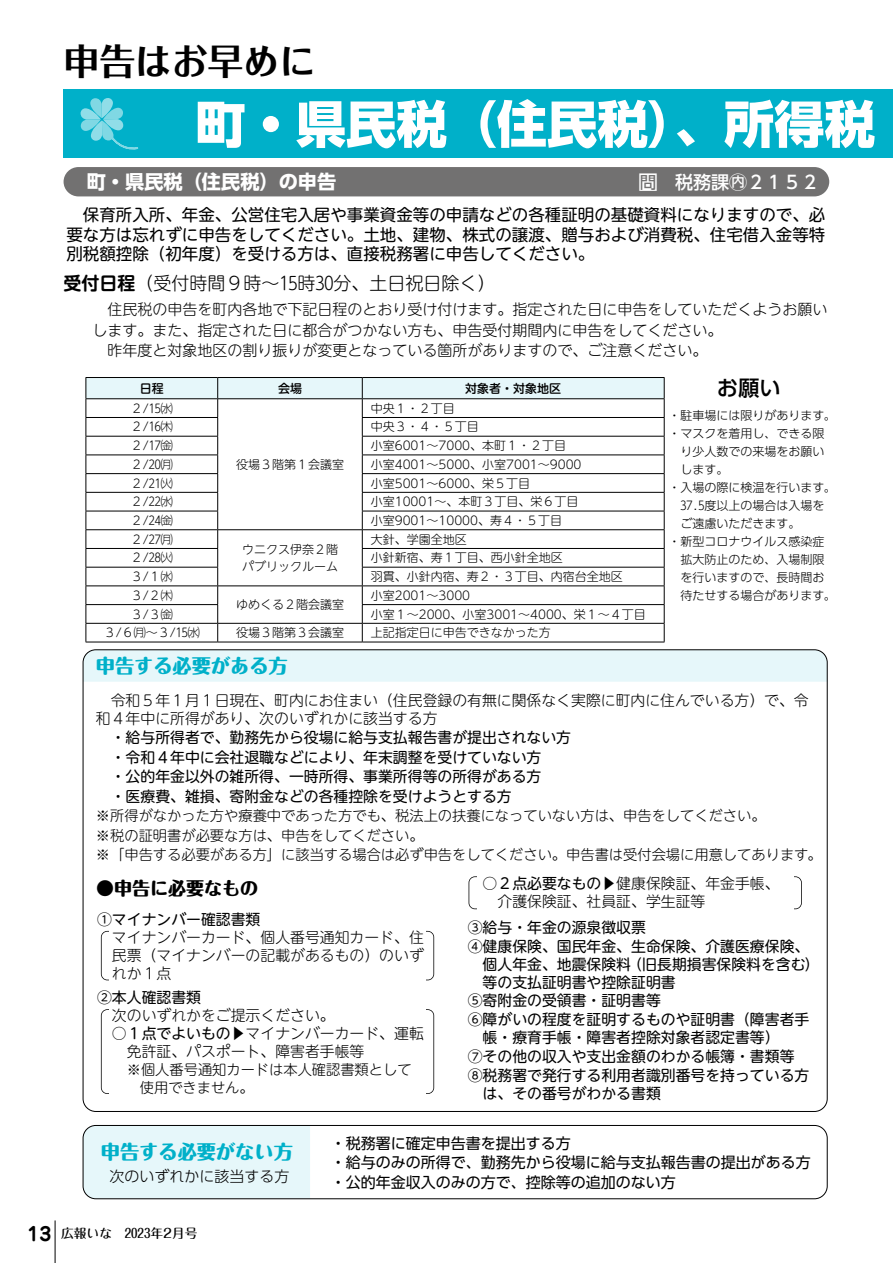
<style>
.page{position:relative;width:893px;height:1263px;background:#fff}
.page>*{position:absolute;margin:0;border:0;box-sizing:border-box;transform-origin:0 0}
.t1{font:800 50.25px "UD Shin Go Pro";color:#fff}
.t2{font:700 36px "Folk Pro";color:#000}
.t3{font:500 21.3px "UD Shin Go Pro";color:#000}
.t4{font:800 19.2px "Maru Fo Pro";color:#00b0c9}
.t5{font:700 19.2px "UD Shin Go Pro";color:#fff}
.t6{font:300 18px "UD Shin M Go Pr 6";color:#000}
.t7{font:500 18px "UD Shin Go Pro";color:#fff}
.t8{font:800 18px "Maru Fo Pro";color:#000}
.t9{font:16.5px/19.8px "UD Shin M Go Pr 6";color:#000;text-align:justify}
.t10{font:300 15px/20.2px "UD Shin M Go Pro";color:#000}
.t11{font:15px/19.5px "UD Shin Go Pro";color:#000}
.t12{font:300 15px "UD Shin Go Pro";color:#000}
.t13{font:14.85px/19.5px "UD Shin M Go Pr 6";color:#000}
.t14{font:300 14.85px/18px "UD Shin M Go Pr 6";color:#000}
.t15{font:300 14.25px/19.5px "UD Shin M Go Pr 6";color:#000}
.t16{font:500 12.75px "Maru Fo Pro";color:#000}
.t17{font:300 12px/16.5px "UD Shin M Go Pr 6";color:#000}
.t18{font:300 12px "UD Shin Go Pro";color:#000}
.t19{font:300 12px "UD Shin M Go Pr 6 N";color:#000}
.t20{font:500 12px "UD Shin M Go Pr 6";color:#000}
.s1{font-family:"ina kigo 2018";font-weight:400}
.s2{font-family:"UD Shin M Go Pr 6 De";font-weight:700}
.s3{font-weight:400}
.s4{font-size:14.85px}
.s5{font-family:"Jun 501 Pro";font-weight:700;font-size:18.75px}
</style>
<div class="page">
<svg style="left:101px;top:931px;width:333px;height:49px"></svg>
<div style="left:109px;top:930px;width:317px;height:51px;background:#fff"></div>
<svg style="left:469px;top:876px;width:333px;height:33px"></svg>
<div style="left:477px;top:876px;width:316px;height:34px;background:#fff"></div>
<svg style="left:101px;top:1009px;width:333px;height:85px"></svg>
<div style="left:109px;top:1009px;width:317px;height:85px;background:#fff"></div>
<div style="left:83px;top:650px;width:744px;height:32px;background:#e6f7fa"></div>
<div style="left:83px;top:1125px;width:227px;height:73px;background:#e6f7fa"></div>
<div style="left:64px;top:89px;width:829px;height:68px;background:#00b0c9"></div>
<div style="left:64px;top:167px;width:765px;height:29px;background:#727171;border-radius:15px"></div>
<div style="left:83px;top:1125px;width:744px;height:74px;border:1px solid #000;border-radius:13px"></div>
<svg style="left:81px;top:98px;width:58px;height:52px"></svg>
<svg style="left:86px;top:377px;width:579px;height:265px"></svg>
<hr style="left:86px;top:642px;width:132px;height:1px;background:#000">
<hr style="left:218px;top:642px;width:144px;height:1px;background:#000">
<hr style="left:362px;top:642px;width:302px;height:1px;background:#000">
<hr style="left:55px;top:1220px;width:1px;height:43px;background:#000">
<h2 class="t2" style="left:64px;top:31px;width:254px">申告はお早めに</h2>
<h1 class="t1" style="left:195px;top:83px;width:681px">町・県民税（住民税）、所得税</h1>
<p class="t5" style="left:87px;top:166px;width:251px">町・県民税（住民税）の申告</p>
<p class="t7" style="left:639px;top:167px;width:182px"><span class="s1">問</span>　税務課<span class="s1">＊</span>２１５２</p>
<p class="t9" style="left:66px;top:204px;width:760px">　保育所入所、年金、公営住宅入居や事業資金等の申請などの各種証明の基礎資料になりますので、必要な方は忘れずに申告をしてください。土地、建物、株式の譲渡、贈与および消費税、住宅借入金等特別税額控除（初年度）を受ける方は、直接税務署に申告してください。</p>
<p class="t6" style="left:64px;top:269px;width:433px"><span class="s2">受付日程</span>（受付時間９時～15時30分、土日祝日除く）</p>
<p class="t10" style="left:93px;top:299px;width:737px">　住民税の申告を町内各地で下記日程のとおり受け付けます。指定された日に申告をしていただくようお願いします。また、指定された日に都合がつかない方も、申告受付期間内に申告をしてください。<br>　昨年度と対象地区の割り振りが変更となっている箇所がありますので、ご注意ください。</p>
<p class="t20" style="left:140px;top:378px;width:25px">日程</p>
<p class="t20" style="left:278px;top:378px;width:25px">会場</p>
<p class="t20" style="left:465px;top:378px;width:97px">対象者・対象地区</p>
<p class="t19" style="left:131px;top:398px;width:43px">２/15㈬</p>
<p class="t17" style="left:371px;top:399px;width:85px">中央１・２丁目</p>
<p class="t19" style="left:131px;top:417px;width:43px">２/16㈭</p>
<p class="t17" style="left:371px;top:418px;width:109px">中央３・４・５丁目</p>
<p class="t19" style="left:131px;top:436px;width:43px">２/17㈮</p>
<p class="t17" style="left:371px;top:437px;width:197px">小室6001～7000、本町１・２丁目</p>
<p class="t19" style="left:131px;top:454px;width:43px">２/20㈪</p>
<p class="t17" style="left:371px;top:455px;width:212px">小室4001～5000、小室7001～9000</p>
<p class="t19" style="left:131px;top:473px;width:43px">２/21㈫</p>
<p class="t17" style="left:371px;top:474px;width:161px">小室5001～6000、栄５丁目</p>
<p class="t19" style="left:131px;top:492px;width:43px">２/22㈬</p>
<p class="t17" style="left:371px;top:493px;width:209px">小室10001～、本町３丁目、栄６丁目</p>
<p class="t19" style="left:131px;top:511px;width:43px">２/24㈮</p>
<p class="t17" style="left:371px;top:511px;width:193px">小室9001～10000、寿４・５丁目</p>
<p class="t19" style="left:131px;top:529px;width:43px">２/27㈪</p>
<p class="t17" style="left:242px;top:541px;width:97px">ウニクス伊奈２階パブリックルーム</p>
<p class="t17" style="left:236px;top:455px;width:109px">役場３階第１会議室</p>
<p class="t17" style="left:371px;top:530px;width:97px">大針、学園全地区</p>
<p class="t19" style="left:131px;top:548px;width:43px">２/28㈫</p>
<p class="t17" style="left:371px;top:549px;width:193px">小針新宿、寿１丁目、西小針全地区</p>
<p class="t19" style="left:131px;top:567px;width:43px">３/１㈬</p>
<p class="t17" style="left:371px;top:568px;width:253px">羽貫、小針内宿、寿２・３丁目、内宿台全地区</p>
<p class="t19" style="left:131px;top:585px;width:43px">３/２㈭</p>
<p class="t17" style="left:236px;top:596px;width:109px">ゆめくる２階会議室</p>
<p class="t17" style="left:371px;top:586px;width:101px">小室2001～3000</p>
<p class="t19" style="left:131px;top:604px;width:43px">３/３㈮</p>
<p class="t17" style="left:371px;top:605px;width:277px">小室１～2000、小室3001～4000、栄１～４丁目</p>
<p class="t19" style="left:104px;top:623px;width:97px">３/６㈪～３/15㈬</p>
<p class="t17" style="left:236px;top:624px;width:109px">役場３階第３会議室</p>
<p class="t17" style="left:371px;top:624px;width:181px">上記指定日に申告できなかった方</p>
<p class="t4" style="left:96px;top:650px;width:194px">申告する必要がある方</p>
<h3 class="t3" style="left:717px;top:370px;width:65px">お願い</h3>
<p class="t18" style="left:668px;top:405px;width:169px">・駐車場には限りがあります。</p>
<p class="t18" style="left:668px;top:423px;width:158px">・マスクを着用し、できる限</p>
<p class="t18" style="left:680px;top:441px;width:146px">り少人数での来場をお願い</p>
<p class="t18" style="left:680px;top:459px;width:50px">します。</p>
<p class="t18" style="left:668px;top:477px;width:169px">・入場の際に検温を行います。</p>
<p class="t18" style="left:680px;top:495px;width:146px">37.5度以上の場合は入場を</p>
<p class="t18" style="left:680px;top:513px;width:122px">ご遠慮いただきます。</p>
<p class="t18" style="left:668px;top:531px;width:158px">・新型コロナウイルス感染症</p>
<p class="t18" style="left:680px;top:549px;width:146px">拡大防止のため、入場制限</p>
<p class="t18" style="left:680px;top:567px;width:146px">を行いますので、長時間お</p>
<p class="t18" style="left:680px;top:585px;width:157px">待たせする場合があります。</p>
<p class="t14" style="left:96px;top:690px;width:714px">　令和５年１月１日現在、町内にお住まい（住民登録の有無に関係なく実際に町内に住んでいる方）で、令和４年中に所得があり、次のいずれかに該当する方</p>
<p class="t13" style="left:111px;top:727px;width:462px">・給与所得者で、勤務先から役場に給与支払報告書が提出されない方・令和４年中に会社退職などにより、年末調整を受けていない方<br>・公的年金以外の雑所得、一時所得、事業所得等の所得がある方<br>・医療費、雑損、寄附金などの各種控除を受けようとする方</p>
<p class="t15" style="left:96px;top:805px;width:727px">※所得がなかった方や療養中であった方でも、税法上の扶養になっていない方は、申告をしてください。<br>※税の証明書が必要な方は、申告をしてください。<br>※「申告する必要がある方」に該当する場合は必ず申告をしてください。申告書は受付会場に用意してあります。</p>
<p class="t8" style="left:96px;top:873px;width:164px">●申告に必要なもの</p>
<p class="t13" style="left:97px;top:908px;width:165px">①マイナンバー確認書類</p>
<p class="t14" style="left:112px;top:927px;width:313px;text-align:justify;text-indent:-15px">　マイナンバーカード、個人番号通知カード、住民票（マイナンバーの記載があるもの）のいずれか１点</p>
<p class="t13" style="left:97px;top:986px;width:105px">②本人確認書類</p>
<p class="t14" style="left:97px;top:1005px;width:239px">　次のいずれかをご提示ください。</p>
<p class="t14" style="left:127px;top:1023px;width:299px;text-indent:-15px"><span class="s3">○１点でよいもの</span>▶マイナンバーカード、運転免許証、パスポート、障害者手帳等</p>
<p class="t15" style="left:140px;top:1059px;width:273px;line-height:18px;text-indent:-43px"><span class="s4">　　</span>※個人番号通知カードは本人確認書類として使用できません。</p>
<p class="t14" style="left:497px;top:873px;width:284px;text-indent:-15px"><span class="s3">○２点必要なもの</span>▶健康保険証、年金手帳、介護保険証、社員証、学生証等</p>
<p class="t13" style="left:468px;top:916px;width:180px">③給与・年金の源泉徴収票</p>
<p class="t13" style="left:468px;top:935px;width:343px">④健康保険、国民年金、生命保険、介護医療保険、</p>
<p class="t13" style="left:468px;top:953px;width:353px">　個人年金、地震保険料（旧長期損害保険料を含む）</p>
<p class="t13" style="left:468px;top:971px;width:209px">　等の支払証明書や控除証明書</p>
<p class="t13" style="left:468px;top:990px;width:195px">⑤寄附金の受領書・証明書等</p>
<p class="t13" style="left:468px;top:1009px;width:343px">⑥障がいの程度を証明するものや証明書（障害者手</p>
<p class="t13" style="left:468px;top:1027px;width:313px">　帳・療育手帳・障害者控除対象者認定書等）</p>
<p class="t13" style="left:468px;top:1045px;width:328px">⑦その他の収入や支出金額のわかる帳簿・書類等</p>
<p class="t13" style="left:468px;top:1064px;width:343px">⑧税務署で発行する利用者識別番号を持っている方</p>
<p class="t13" style="left:483px;top:1082px;width:180px">は、その番号がわかる書類</p>
<p class="t4" style="left:101px;top:1136px;width:193px">申告する必要がない方</p>
<p class="t11" style="left:331px;top:1133px;width:482px">・税務署に確定申告書を提出する方<br>・給与のみの所得で、勤務先から役場に給与支払報告書の提出がある方・公的年金収入のみの方で、控除等の追加のない方</p>
<p class="t12" style="left:109px;top:1164px;width:182px">次のいずれかに該当する方</p>
<p class="t16" style="left:28px;top:1223px;width:172px"><span class="s5">13</span> 広報いな　2023年2月号</p>
</div>
